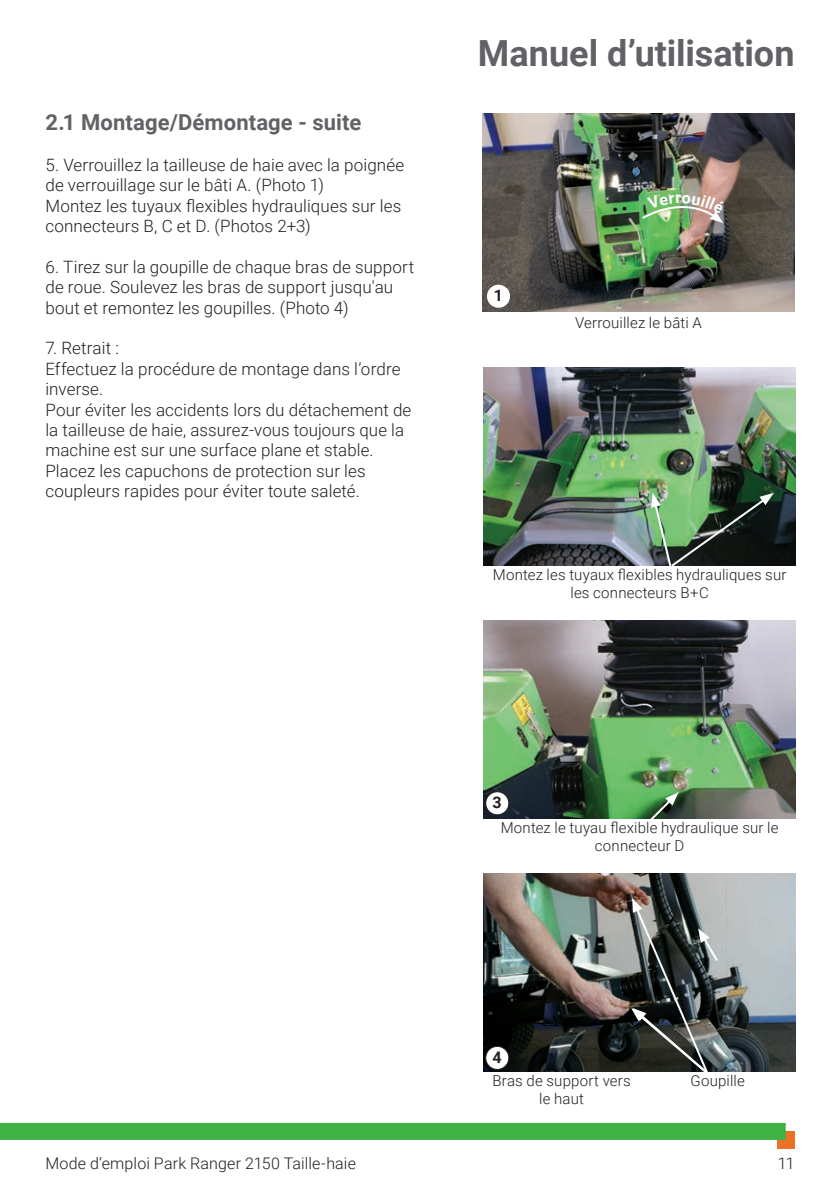
<style>
.page{position:relative;width:840px;height:1191px;background:#fff}
.page>*{position:absolute;margin:0;border:0;box-sizing:border-box;transform-origin:0 0}
.t1{font:700 36px "Roboto";color:#616265}
.t2{font:700 22px "Roboto";letter-spacing:.005em;color:#616265}
.t3{font:300 17px/20.4px "Roboto";letter-spacing:.01em;color:#231f20}
.t4{font:300 16px "Roboto";letter-spacing:.01em;color:#231f20}
.t5{font:700 16px "Roboto";color:#231f20}
.t6{font:300 15px/18px "Roboto";letter-spacing:.01em;color:#231f20;text-align:center}
</style>
<div class="page">
<div style="left:776px;top:1131px;width:18px;height:17px;background:#ea7125"></div>
<div style="left:0;top:1123px;width:785px;height:17px;background:#40b143"></div>
<img style="left:482px;top:113px;width:312px;height:199px">
<img style="left:483px;top:873px;width:312px;height:198px">
<div style="left:486px;top:285px;width:23px;height:23px;background:#fff;border-radius:50%"></div>
<img style="left:483px;top:620px;width:312px;height:199px">
<img style="left:483px;top:367px;width:312px;height:199px">
<svg style="left:642px;top:792px;width:36px;height:27px"></svg>
<div style="left:485px;top:791px;width:23px;height:23px;background:#fff;border-radius:50%"></div>
<div style="left:485px;top:791px;width:24px;height:24px;border:1px solid #231f20;border-radius:50%"></div>
<div style="left:485px;top:1046px;width:23px;height:23px;background:#fff;border-radius:50%"></div>
<div style="left:485px;top:1045px;width:24px;height:25px;border:1px solid #231f20;border-radius:50%"></div>
<svg style="left:650px;top:493px;width:123px;height:73px;background:#415b42"></svg>
<svg style="left:631px;top:898px;width:88px;height:174px;background:#494e4c"></svg>
<img style="left:639px;top:194px;width:85px;height:29px">
<p class="t2" style="left:45px;top:107px;width:317px">2.1 Montage/Démontage - suite</p>
<p class="t3" style="left:45px;top:154px;width:360px">5. Verrouillez la tailleuse de haie avec la poignée de verrouillage sur le bâti A. (Photo 1)<br>Montez les tuyaux flexibles hydrauliques sur les connecteurs B, C et D. (Photos 2+3)</p>
<p class="t3" style="left:45px;top:256px;width:370px">6. Tirez sur la goupille de chaque bras de support de roue. Soulevez les bras de support jusqu'au bout et remontez les goupilles. (Photo 4)</p>
<p class="t3" style="left:45px;top:337px;width:367px">7. Retrait :<br>Effectuez la procédure de montage dans l’ordre inverse.<br>Pour éviter les accidents lors du détachement de la tailleuse de haie, assurez-vous toujours que la machine est sur une surface plane et stable.<br>Placez les capuchons de protection sur les coupleurs rapides pour éviter toute saleté.</p>
<h1 class="t1" style="left:477px;top:28px;width:318px">Manuel d’utilisation</h1>
<p class="t5" style="left:493px;top:284px;width:11px">1</p>
<p class="t6" style="left:574px;top:313px;width:128px">Verrouillez le bâti A</p>
<p class="t6" style="left:492px;top:565px;width:295px">Montez les tuyaux flexibles hydrauliques sur les connecteurs B+C</p>
<p class="t5" style="left:492px;top:791px;width:11px">3</p>
<p class="t6" style="left:500px;top:818px;width:279px">Montez le tuyau flexible hydraulique sur le connecteur D</p>
<p class="t4" style="left:45px;top:1152px;width:312px">Mode d’emploi Park Ranger 2150 Taille-haie</p>
<p class="t5" style="left:492px;top:1045px;width:11px">4</p>
<p class="t6" style="left:492px;top:1071px;width:140px">Bras de support vers le haut</p>
<p class="t6" style="left:690px;top:1071px;width:56px">Goupille</p>
<p class="t4" style="left:777px;top:1152px;width:18px">11</p>
</div>
